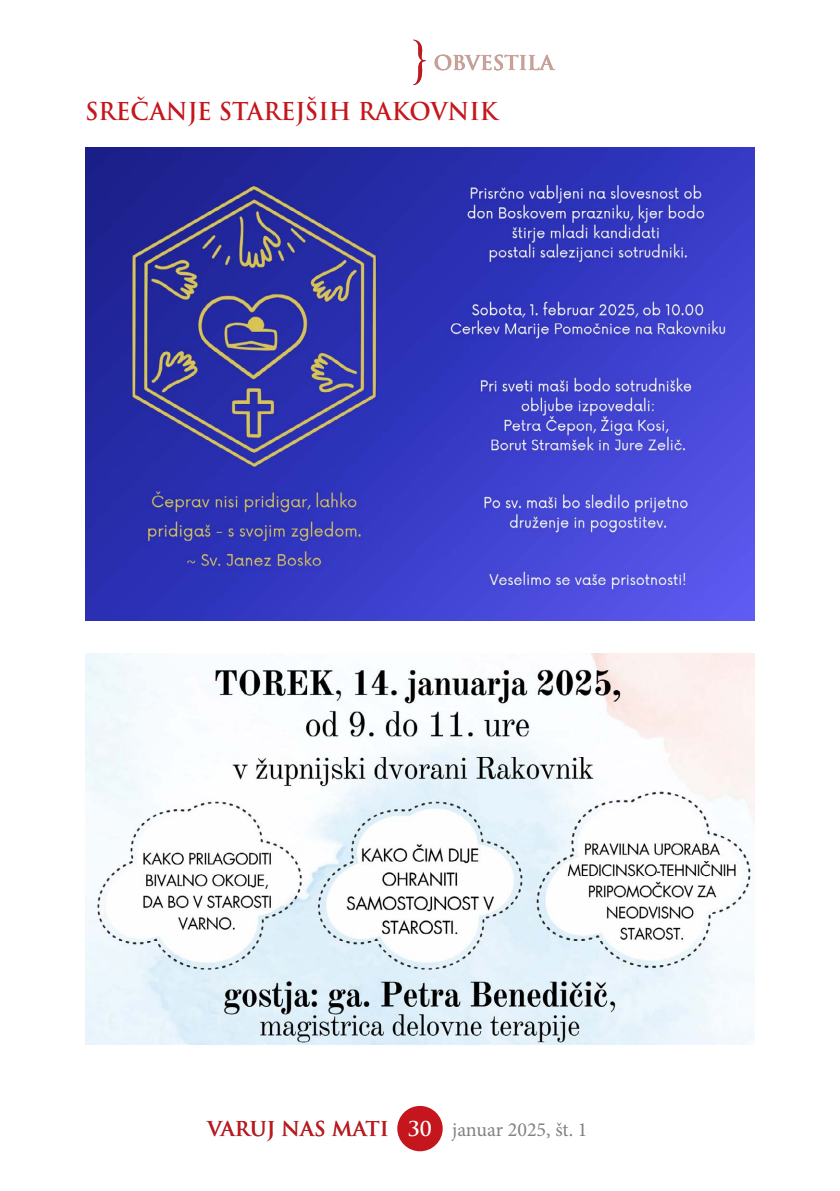
<style>
.page{position:relative;width:840px;height:1191px;background:#fff}
.page>*{position:absolute;margin:0;border:0;box-sizing:border-box;transform-origin:0 0}
.t1{font:700 24px "Trajan Pro";color:#c4161c;scale:.96 1}
.t2{font:20px "Minion Pro";color:#808285}
.t3{font:700 20px "Trajan Pro";color:#c4161c}
.t4{font:700 20px "Trajan Pro";color:#cfa093}
.s1{font-family:"Trajan Pro";font-weight:700;color:#fff}
</style>
<div class="page">
<div style="left:397px;top:1106px;width:45px;height:45px;background:#c4161c;border-radius:50%"></div>
<img style="left:85px;top:148px;width:669px;height:472px">
<img style="left:85px;top:653px;width:669px;height:391px">
<svg style="left:413px;top:40px;width:12px;height:45px"></svg>
<p class="t4" style="left:433px;top:50px;width:98px">OBVESTILA</p>
<p class="t1" style="left:85px;top:96px;width:431px">SREČANJE STAREJŠIH RAKOVNIK</p>
<p class="t3" style="left:207px;top:1116px;width:183px">VARUJ NAS MATI</p>
<p class="t2" style="left:408px;top:1116px;width:181px"><span class="s1">30</span> januar 2025, št. 1</p>
</div>
